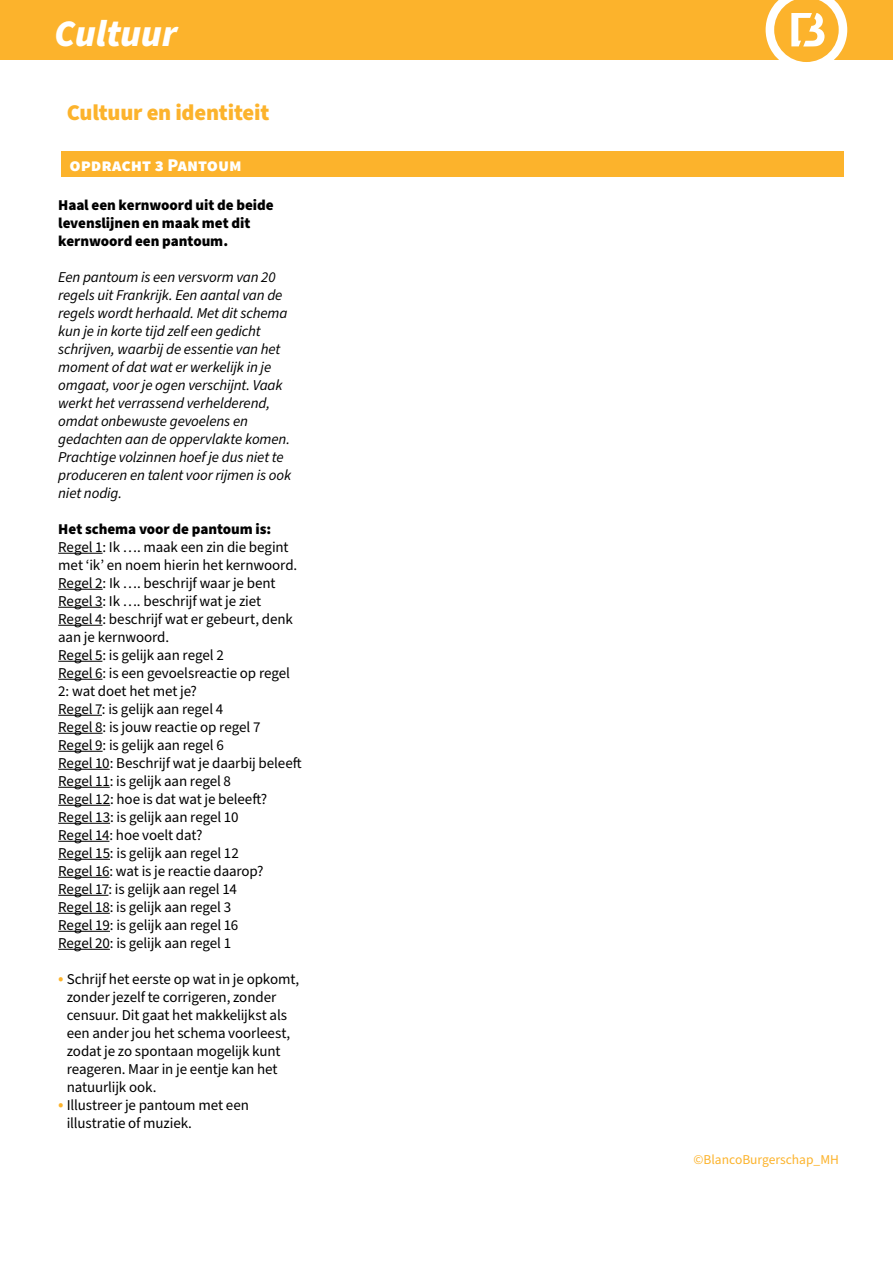
<style>
.page{position:relative;width:893px;height:1263px;background:#fff}
.page>*{position:absolute;margin:0;border:0;box-sizing:border-box;transform-origin:0 0}
.titel{font:italic 900 37.5px "Source Sans Pro";color:#fff}
.Italic{font:900 22.5px "Source Sans Pro";color:#fcb32c}
.tussenkop1{font:900 18px "Source Sans Pro";color:#fff}
.Opsomming{font:15px/18px "Source Sans Pro";letter-spacing:-.01em;color:#000}
.Opsomming-2{font:italic 15px/18px "Source Sans Pro";letter-spacing:-.01em;color:#000}
.Opsomming-3{font:900 15px/18px "Source Sans Pro";color:#000}
.t1{font:13.5px "Source Sans Pro";color:#fcb32c}
.s1{font-size:18px;color:#fcb32c}
</style>
<div class="page">
<div style="left:0;top:0;width:893px;height:60px;background:#fcb32c"></div>
<div style="left:61px;top:151px;width:782px;height:26px;background:#fcb32c"></div>
<svg style="left:766px;top:0;width:81px;height:62px"></svg>
<hr style="left:58px;top:553px;width:45px;height:1px;background:#000">
<hr style="left:58px;top:589px;width:45px;height:1px;background:#000">
<hr style="left:58px;top:607px;width:44px;height:1px;background:#000">
<hr style="left:58px;top:625px;width:44px;height:1px;background:#000">
<hr style="left:58px;top:661px;width:44px;height:1px;background:#000">
<hr style="left:58px;top:679px;width:44px;height:1px;background:#000">
<hr style="left:58px;top:715px;width:44px;height:1px;background:#000">
<hr style="left:58px;top:733px;width:45px;height:1px;background:#000">
<hr style="left:58px;top:751px;width:45px;height:1px;background:#000">
<hr style="left:58px;top:769px;width:52px;height:1px;background:#000">
<hr style="left:58px;top:787px;width:52px;height:1px;background:#000">
<hr style="left:58px;top:805px;width:52px;height:1px;background:#000">
<hr style="left:58px;top:823px;width:52px;height:1px;background:#000">
<hr style="left:58px;top:841px;width:51px;height:1px;background:#000">
<hr style="left:58px;top:859px;width:52px;height:1px;background:#000">
<hr style="left:58px;top:877px;width:51px;height:1px;background:#000">
<hr style="left:58px;top:895px;width:50px;height:1px;background:#000">
<hr style="left:58px;top:913px;width:52px;height:1px;background:#000">
<hr style="left:58px;top:931px;width:52px;height:1px;background:#000">
<hr style="left:58px;top:949px;width:52px;height:1px;background:#000">
<p class="titel" style="left:54px;top:7px;width:124px">Cultuur</p>
<p class="Italic" style="left:67px;top:97px;width:204px">Cultuur en identiteit</p>
<p class="tussenkop1" style="left:70px;top:153px;width:174px">opdracht 3 Pantoum</p>
<p class="Opsomming-3" style="left:58px;top:196px;width:217px">Haal een kernwoord uit de beide levenslijnen en maak met dit kernwoord een pantoum.</p>
<p class="Opsomming-2" style="left:58px;top:269px;width:235px">Een pantoum is een versvorm van 20 regels uit Frankrijk. Een aantal van de regels wordt herhaald. Met dit schema kun je in korte tijd zelf een gedicht schrijven, waarbij de essentie van het moment of dat wat er werkelijk in je omgaat, voor je ogen verschijnt. Vaak werkt het verrassend verhelderend, omdat onbewuste gevoelens en gedachten aan de oppervlakte komen.<br>Prachtige volzinnen hoef je dus niet te produceren en talent voor rijmen is ook niet nodig.</p>
<p class="Opsomming-3" style="left:58px;top:520px;width:215px">Het schema voor de pantoum is:</p>
<p class="Opsomming" style="left:58px;top:539px;width:241px">Regel 1: Ik …. maak een zin die begint met ‘ik’ en noem hierin het kernwoord.</p>
<p class="Opsomming" style="left:58px;top:575px;width:219px">Regel 2: Ik …. beschrijf waar je bent</p>
<p class="Opsomming" style="left:58px;top:593px;width:205px">Regel 3: Ik …. beschrijf wat je ziet</p>
<p class="Opsomming" style="left:58px;top:611px;width:236px">Regel 4: beschrijf wat er gebeurt, denk aan je kernwoord.</p>
<p class="Opsomming" style="left:58px;top:647px;width:167px">Regel 5: is gelijk aan regel 2</p>
<p class="Opsomming" style="left:58px;top:665px;width:233px">Regel 6: is een gevoelsreactie op regel<br>2: wat doet het met je?</p>
<p class="Opsomming" style="left:58px;top:701px;width:167px">Regel 7: is gelijk aan regel 4</p>
<p class="Opsomming" style="left:58px;top:719px;width:204px">Regel 8: is jouw reactie op regel 7</p>
<p class="Opsomming" style="left:58px;top:737px;width:167px">Regel 9: is gelijk aan regel 6</p>
<p class="Opsomming" style="left:58px;top:755px;width:245px">Regel 10: Beschrijf wat je daarbij beleeft</p>
<p class="Opsomming" style="left:58px;top:773px;width:174px">Regel 11: is gelijk aan regel 8</p>
<p class="Opsomming" style="left:58px;top:791px;width:210px">Regel 12: hoe is dat wat je beleeft?</p>
<p class="Opsomming" style="left:58px;top:809px;width:182px">Regel 13: is gelijk aan regel 10</p>
<p class="Opsomming" style="left:58px;top:827px;width:146px">Regel 14: hoe voelt dat?</p>
<p class="Opsomming" style="left:58px;top:845px;width:182px">Regel 15: is gelijk aan regel 12</p>
<p class="Opsomming" style="left:58px;top:863px;width:207px">Regel 16: wat is je reactie daarop?</p>
<p class="Opsomming" style="left:58px;top:881px;width:180px">Regel 17: is gelijk aan regel 14</p>
<p class="Opsomming" style="left:58px;top:899px;width:174px">Regel 18: is gelijk aan regel 3</p>
<p class="Opsomming" style="left:58px;top:917px;width:182px">Regel 19: is gelijk aan regel 16</p>
<p class="Opsomming" style="left:58px;top:935px;width:174px">Regel 20: is gelijk aan regel 1</p>
<p class="Opsomming" style="left:67px;top:971px;width:234px;text-indent:-9px"><span class="s1">•</span> Schrijf het eerste op wat in je opkomt, zonder jezelf te corrigeren, zonder censuur. Dit gaat het makkelijkst als een ander jou het schema voorleest, zodat je zo spontaan mogelijk kunt reageren. Maar in je eentje kan het natuurlijk ook.</p>
<p class="Opsomming" style="left:67px;top:1097px;width:184px;text-indent:-9px"><span class="s1">•</span> Illustreer je pantoum met een illustratie of muziek.</p>
<p class="t1" style="left:693px;top:1151px;width:147px">©BlancoBurgerschap_MH</p>
</div>
